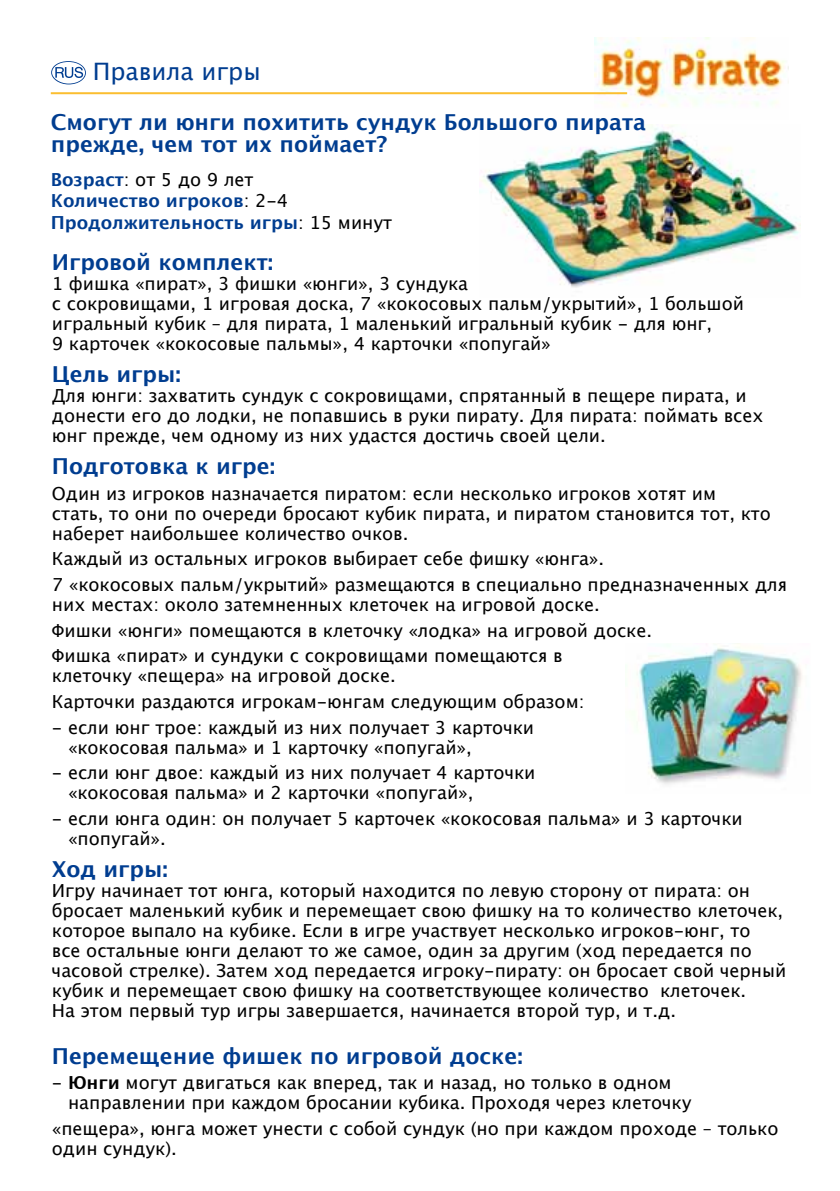
<style>
.page{position:relative;width:840px;height:1191px;background:#fff}
.page>*{position:absolute;margin:0;border:0;box-sizing:border-box;transform-origin:0 0}
.t1{font:24px "Lucida Grande";color:#003d90}
.t2{font:700 22px/22px "Lucida Grande";color:#003d90}
.t3{font:18px/20px "Lucida Grande";color:#000}
.t4{font:700 18px/21.6px "Lucida Grande";color:#003d90}
.s1{font-weight:400;color:#000}
.s2{font-weight:700}
</style>
<div class="page">
<img style="left:594px;top:38px;width:192px;height:69px">
<hr style="left:51px;top:92px;width:575px;height:2px;background:#fbbe30">
<svg style="left:51px;top:61px;width:35px;height:23px"></svg>
<img style="left:479px;top:125px;width:321px;height:163px">
<img style="left:637px;top:643px;width:165px;height:142px">
<h1 class="t1" style="left:93px;top:57px;width:169px">Правилa игры</h1>
<p class="t2" style="left:51px;top:111px;width:596px">Смогут ли юнги похитить сундук Большого пирата прежде, чем тот их поймает?</p>
<p class="t4" style="left:51px;top:168px;width:342px">Возраст<span class="s1">: от 5 до 9 лет<br></span>Количество игроков<span class="s1">: 2-4<br></span>Продолжительность игры<span class="s1">: 15 минут</span></p>
<p class="t2" style="left:52px;top:250px;width:223px">Игровой комплект:</p>
<p class="t3" style="left:52px;top:273px;width:693px">1 фишка «пират», 3 фишки «юнги», 3 сундука<br>c сокровищами, 1 игровая доска, 7 «кокосовых пальм/укрытий», 1 большой игральный кубик – для пирата, 1 маленький игральный кубик - для юнг,<br>9 карточек «кокосовые пальмы», 4 карточки «попугай»</p>
<p class="t2" style="left:52px;top:363px;width:130px">Цель игры:</p>
<p class="t3" style="left:52px;top:385px;width:712px">Для юнги: захватить сундук с сокровищами, спрятанный в пещере пирата, и донести его до лодки, не попавшись в руки пирату. Для пирата: поймать всех юнг прежде, чем одному из них удастся достичь своей цели.</p>
<p class="t2" style="left:52px;top:455px;width:225px">Подготовка к игре:</p>
<p class="t3" style="left:52px;top:483px;width:720px">Один из игроков назначается пиратом: если несколько игроков хотят им стать, то они по очереди бросают кубик пирата, и пиратом становится тот, кто наберет наибольшее количество очков.</p>
<p class="t3" style="left:52px;top:546px;width:736px;line-height:25.6px">Каждый из остальных игроков выбирает себе фишку «юнга».<br>7 «кокосовых пальм/укрытий» размещаются в специально предназначенных для</p>
<p class="t3" style="left:52px;top:592px;width:601px;line-height:25.6px">них местах: около затемненных клеточек на игровой доске.<br>Фишки «юнги» помещаются в клеточку «лодка» на игровой доске.<br>Фишка «пират» и сундуки с сокровищами помещаются в</p>
<p class="t3" style="left:52px;top:663px;width:533px;line-height:25.6px">клеточку «пещера» на игровой доске.<br>Карточки раздаются игрокам-юнгам следующим образом:</p>
<p class="t3" style="left:68px;top:717px;width:467px;text-indent:-16px">- если юнг трое: каждый из них получает 3 карточки «кокосовая пальма» и 1 карточку «попугай»,</p>
<p class="t3" style="left:68px;top:763px;width:469px;text-indent:-16px">- если юнг двое: каждый из них получает 4 карточки «кокосовая пальма» и 2 карточки «попугай»,</p>
<p class="t3" style="left:68px;top:808px;width:675px;text-indent:-16px">- если юнга один: он получает 5 карточек «кокосовая пальма» и 3 карточки «попугай».</p>
<p class="t2" style="left:52px;top:858px;width:117px">Ход игры:</p>
<p class="t3" style="left:52px;top:881px;width:735px">Игру начинает тот юнга, который находится по левую сторону от пирата: он бросает маленький кубик и перемещает свою фишку на то количество клеточек, которое выпало на кубике. Если в игре участвует несколько игроков-юнг, то<br>все остальные юнги делают то же самое, один за другим (ход передается по часовой стрелке). Затем ход передается игроку-пирату: он бросает свой черный кубик и перемещает свою фишку на соответствующее количество клеточек.<br>На этом первый тур игры завершается, начинается второй тур, и т.д.</p>
<p class="t2" style="left:52px;top:1044px;width:472px">Перемещение фишек по игровой доске:</p>
<p class="t3" style="left:68px;top:1073px;width:624px;text-indent:-16px">- <span class="s2">Юнги</span> могут двигаться как вперед, так и назад, но только в одном направлении при каждом бросании кубика. Проходя через клеточку</p>
<p class="t3" style="left:52px;top:1118px;width:727px">«пещера», юнга может унести с собой сундук (но при каждом проходе – только один сундук).</p>
</div>
